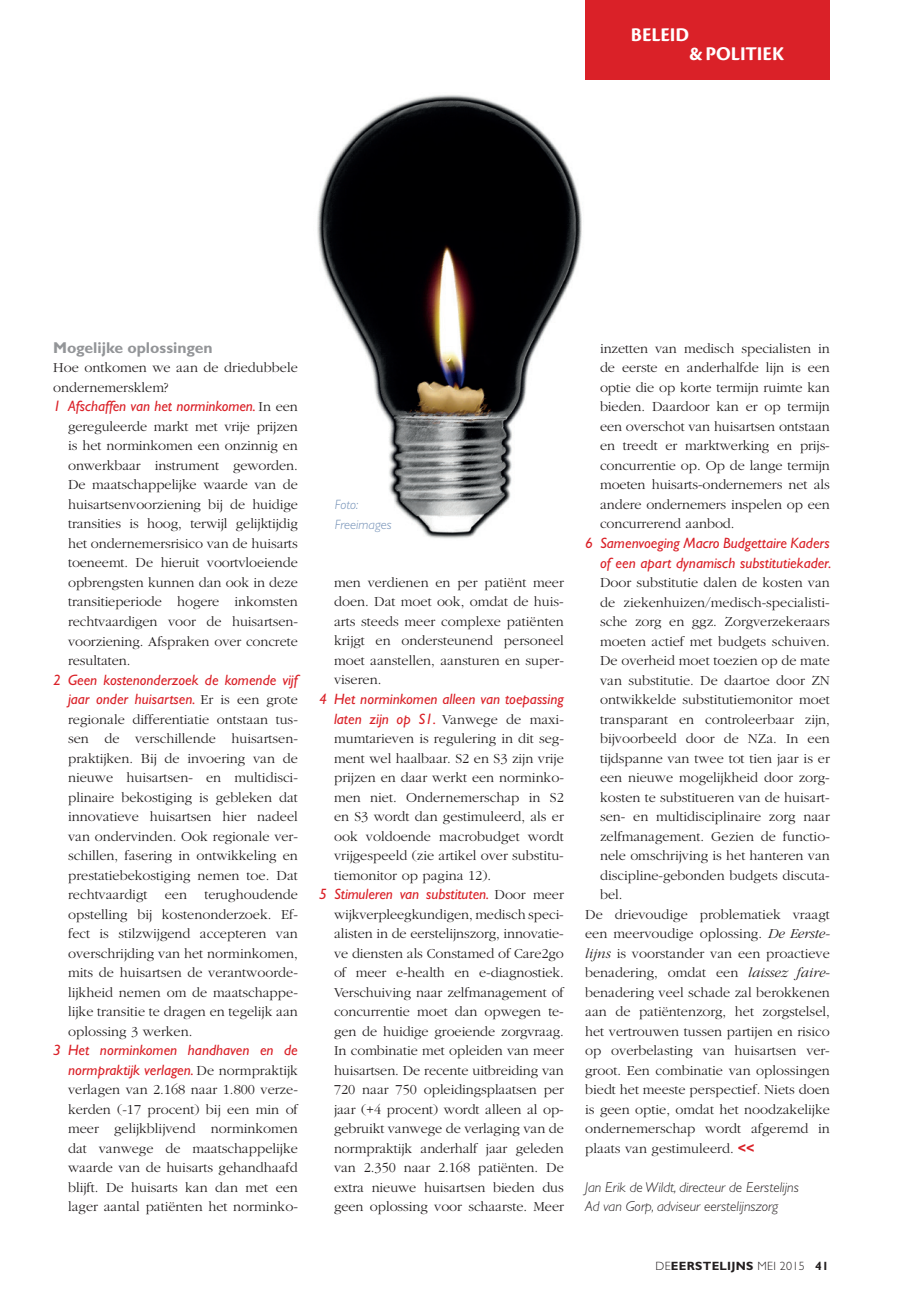
<style>
.page{position:relative;width:915px;height:1306px;background:#fff}
.page>*{position:absolute;margin:0;border:0;box-sizing:border-box;transform-origin:0 0}
.t1{font:20.25px "Cronos MM 700 13";color:#fff}
.t2{font:700 15.75px "Gill Sans";color:#939598}
.t3{font:italic 15px/19.5px "Gill Sans";color:#da2128;text-align:right}
.t4{font:300 14.25px/19.5px "Garamond";color:#231f20;text-align:justify}
.t5{font:italic 300 14.25px/19.5px "Gill Sans";color:#231f20}
.t6{font:italic 300 13.5px/19.5px "Gill Sans";color:#708eb5}
.t7{font:700 12px "Gill Sans";letter-spacing:.025em;color:#231f20}
.s1{font-family:"Garamond";font-weight:300;font-style:normal;font-size:14.25px;color:#231f20}
.s2{font-style:italic}
.s3{font-family:"Gill Sans";font-weight:700;color:#da2128}
.s4{font-weight:300}
</style>
<div class="page">
<div style="left:585px;top:0;width:244px;height:80px;background:#da2128"></div>
<img style="left:317px;top:95px;width:265px;height:444px">
<h1 class="t1" style="left:630px;top:24px;width:60px">BELEID</h1>
<h1 class="t1" style="left:689px;top:43px;width:96px">&amp; POLITIEK</h1>
<p class="t2" style="left:53px;top:338px;width:161px">Mogelijke oplossingen</p>
<p class="t4" style="left:53px;top:358px;width:246px">Hoe ontkomen we aan de driedubbele ondernemersklem?</p>
<p class="t3" style="left:53px;top:397px;width:246px">1 Afschaffen van het norminkomen. <span class="s1">In een</span></p>
<p class="t4" style="left:68px;top:417px;width:231px">gereguleerde markt met vrije prijzen is het norminkomen een onzinnig en onwerkbaar instrument geworden.<br>De maatschappelijke waarde van de huisartsenvoorziening bij de huidige transities is hoog, terwijl gelijktijdig het ondernemersrisico van de huisarts toeneemt. De hieruit voortvloeiende opbrengsten kunnen dan ook in deze transitieperiode hogere inkomsten rechtvaardigen voor de huisartsen&shy;voorziening. Afspraken over concrete resultaten.</p>
<p class="t3" style="left:53px;top:670px;width:246px">2 Geen kostenonderzoek de komende vijf jaar onder huisartsen. <span class="s1">Er is een grote</span></p>
<p class="t4" style="left:68px;top:709px;width:231px">regionale differentiatie ontstaan tus&shy;sen de verschillende huisartsen&shy;praktijken. Bij de invoering van de nieuwe huisartsen- en multidisci&shy;plinaire bekostiging is gebleken dat innovatieve huisartsen hier nadeel van ondervinden. Ook regionale ver&shy;schillen, fasering in ontwikkeling en prestatiebekostiging nemen toe. Dat rechtvaardigt een terughoudende opstelling bij kostenonderzoek. Ef&shy;fect is stilzwijgend accepteren van overschrijding van het norminkomen, mits de huisartsen de verantwoorde&shy;lijkheid nemen om de maatschappe&shy;lijke transitie te dragen en tegelijk aan oplossing 3 werken.</p>
<p class="t3" style="left:53px;top:1040px;width:246px">3 Het norminkomen handhaven en de normpraktijk verlagen. <span class="s1">De normpraktijk</span></p>
<p class="t4" style="left:68px;top:1080px;width:231px">verlagen van 2.168 naar 1.800 verze&shy;kerden (-17 procent) bij een min of meer gelijkblijvend norminkomen dat vanwege de maatschappelijke waarde van de huisarts gehandhaafd blijft. De huisarts kan dan met een lager aantal patiënten het norminko-</p>
<p class="t6" style="left:334px;top:495px;width:58px">Foto:<br>Freeimages</p>
<p class="t4" style="left:334px;top:573px;width:231px">men verdienen en per patiënt meer doen. Dat moet ook, omdat de huis&shy;arts steeds meer complexe patiënten krijgt en ondersteunend personeel moet aanstellen, aansturen en super&shy;viseren.</p>
<p class="t3" style="left:319px;top:689px;width:246px">4 Het norminkomen alleen van toepassing laten zijn op S1. <span class="s1">Vanwege de maxi-</span></p>
<p class="t4" style="left:334px;top:729px;width:231px">mumtarieven is regulering in dit seg&shy;ment wel haalbaar. S2 en S3 zijn vrije prijzen en daar werkt een norminko&shy;men niet. Ondernemerschap in S2 en S3 wordt dan gestimuleerd, als er ook voldoende macrobudget wordt vrijgespeeld (zie artikel over substitu&shy;tiemonitor op pagina 12).</p>
<p class="t3" style="left:319px;top:884px;width:246px">5 Stimuleren van substituten. <span class="s1">Door meer</span></p>
<p class="t4" style="left:334px;top:904px;width:231px">wijkverpleegkundigen, medisch speci&shy;alisten in de eerstelijnszorg, innovatie&shy;ve diensten als Constamed of Care2go of meer e-health en e-diagnostiek.<br>Verschuiving naar zelfmanagement of concurrentie moet dan opwegen te&shy;gen de huidige groeiende zorgvraag.<br>In combinatie met opleiden van meer huisartsen. De recente uitbreiding van 720 naar 750 opleidingsplaatsen per jaar (+4 procent) wordt alleen al op&shy;gebruikt vanwege de verlaging van de normpraktijk anderhalf jaar geleden van 2.350 naar 2.168 patiënten. De extra nieuwe huisartsen bieden dus geen oplossing voor schaarste. Meer</p>
<p class="t4" style="left:600px;top:339px;width:231px">inzetten van medisch specialisten in de eerste en anderhalfde lijn is een optie die op korte termijn ruimte kan bieden. Daardoor kan er op termijn een overschot van huisartsen ontstaan en treedt er marktwerking en prijs&shy;concurrentie op. Op de lange termijn moeten huisarts-ondernemers net als andere ondernemers inspelen op een concurrerend aanbod.</p>
<p class="t3" style="left:585px;top:533px;width:248px">6 Samenvoeging Macro Budgettaire Kaders of een apart dynamisch substitutiekader.</p>
<p class="t4" style="left:600px;top:573px;width:231px">Door substitutie dalen de kosten van</p>
<p class="t4" style="left:600px;top:592px;width:231px">de ziekenhuizen/medisch-specialisti-</p>
<p class="t4" style="left:600px;top:612px;width:231px">sche zorg en ggz. Zorgverzekeraars</p>
<p class="t4" style="left:600px;top:631px;width:231px">moeten actief met budgets schuiven.</p>
<p class="t4" style="left:600px;top:651px;width:231px">De overheid moet toezien op de mate</p>
<p class="t4" style="left:600px;top:670px;width:231px">van substitutie. De daartoe door ZN</p>
<p class="t4" style="left:600px;top:690px;width:231px">ontwikkelde substitutiemonitor moet</p>
<p class="t4" style="left:600px;top:709px;width:231px">transparant en controleerbaar zijn,</p>
<p class="t4" style="left:600px;top:729px;width:231px">bijvoorbeeld door de NZa. In een</p>
<p class="t4" style="left:600px;top:748px;width:231px">tijdspanne van twee tot tien jaar is er</p>
<p class="t4" style="left:600px;top:768px;width:231px">een nieuwe mogelijkheid door zorg-</p>
<p class="t4" style="left:600px;top:787px;width:231px">kosten te substitueren van de huisart-</p>
<p class="t4" style="left:600px;top:807px;width:231px">sen- en multidisciplinaire zorg naar</p>
<p class="t4" style="left:600px;top:826px;width:231px">zelfmanagement. Gezien de functio-</p>
<p class="t4" style="left:600px;top:846px;width:231px">nele omschrijving is het hanteren van</p>
<p class="t4" style="left:600px;top:865px;width:231px">discipline-gebonden budgets discuta-</p>
<p class="t4" style="left:600px;top:885px;width:24px">bel.</p>
<p class="t4" style="left:585px;top:904px;width:246px">De drievoudige problematiek vraagt</p>
<p class="t4" style="left:585px;top:924px;width:246px">een meervoudige oplossing. <span class="s2">De Eerste-</span></p>
<p class="t4" style="left:585px;top:943px;width:246px"><span class="s2">lijns</span> is voorstander van een proactieve</p>
<p class="t4" style="left:585px;top:963px;width:246px">benadering, omdat een <span class="s2">laissez faire</span>-</p>
<p class="t4" style="left:585px;top:982px;width:246px">benadering veel schade zal berokkenen</p>
<p class="t4" style="left:585px;top:1002px;width:246px">aan de patiëntenzorg, het zorgstelsel,</p>
<p class="t4" style="left:585px;top:1021px;width:246px">het vertrouwen tussen partijen en risico</p>
<p class="t4" style="left:585px;top:1041px;width:246px">op overbelasting van huisartsen ver-</p>
<p class="t4" style="left:585px;top:1060px;width:246px">groot. Een combinatie van oplossingen</p>
<p class="t4" style="left:585px;top:1080px;width:246px">biedt het meeste perspectief. Niets doen</p>
<p class="t4" style="left:585px;top:1099px;width:246px">is geen optie, omdat het noodzakelijke</p>
<p class="t4" style="left:585px;top:1119px;width:246px">ondernemerschap wordt afgeremd in</p>
<p class="t4" style="left:585px;top:1138px;width:171px">plaats van gestimuleerd. <span class="s3">&lt;&lt;</span></p>
<p class="t5" style="left:585px;top:1177px;width:215px">Jan Erik de Wildt, directeur de Eerstelijns<br>Ad van Gorp, adviseur eerstelijnszorg</p>
<p class="t7" style="left:655px;top:1258px;width:175px"><span class="s4">DE</span>EERSTELIJNS <span class="s4">MEI 2015</span> 41</p>
</div>
